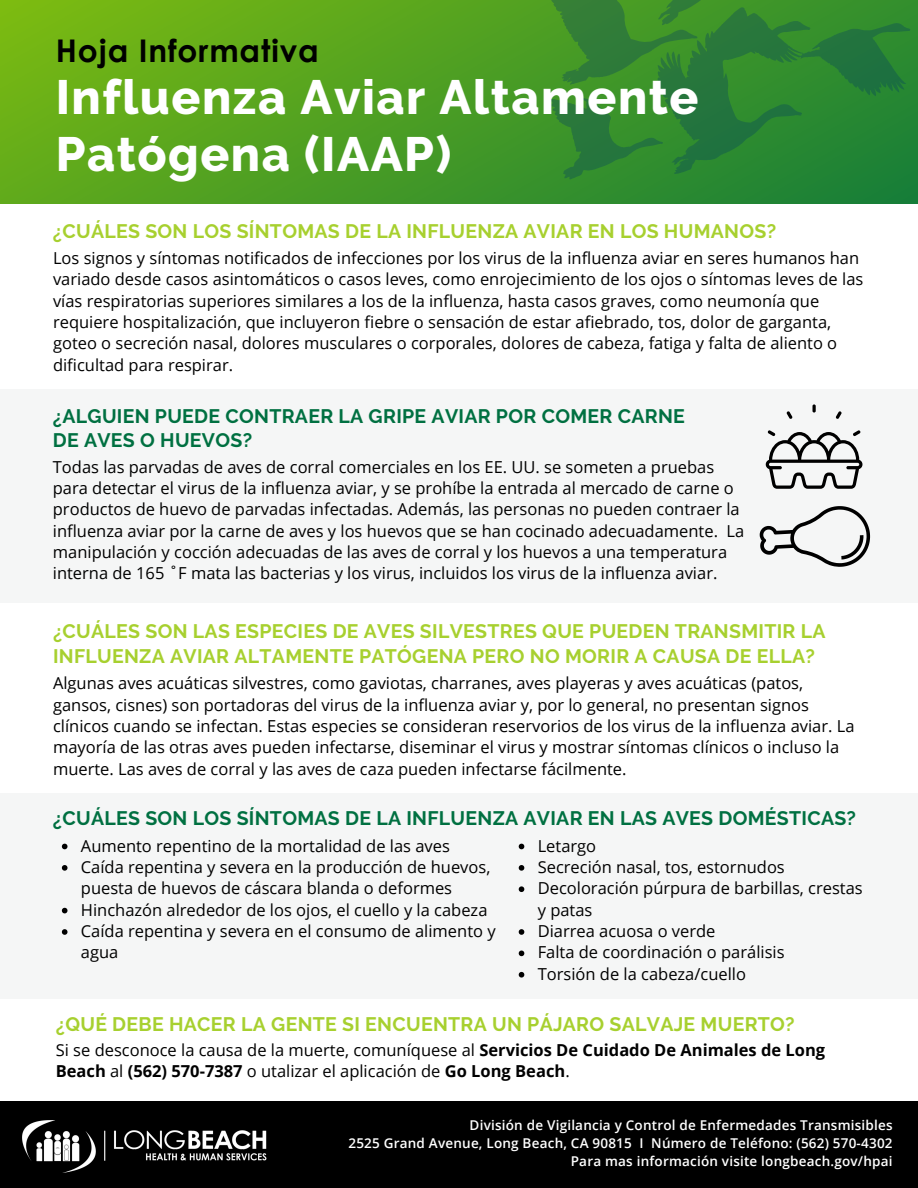
<style>
.page{position:relative;width:918px;height:1188px;background:#fff}
.page>*{position:absolute;margin:0;border:0;box-sizing:border-box;transform-origin:0 0}
.t1{font:800 48px/57.3px "Raleway";letter-spacing:.03em;color:#fff}
.t2{font:700 31.2px "Century Gothic";letter-spacing:.03em;color:#000}
.t3{font:700 19.5px/24.8px "Raleway";letter-spacing:.015em;color:#a7d02f}
.t4{font:700 19.5px/24.8px "Raleway";letter-spacing:.015em;color:#007041}
.t5{font:16.5px/21.3px "Open Sans";color:#000}
.t6{font:16.5px/21.3px "Open Sans";color:#000}
.t7{font:600 13.5px/18px "Open Sans";letter-spacing:.015em;color:#fff;text-align:right}
.s1{font-weight:700}
</style>
<div class="page">
<div style="left:0;top:793px;width:918px;height:206px;background:#eff0f1"></div>
<svg style="left:62px;top:844px;width:6px;height:5px"></svg>
<svg style="left:62px;top:865px;width:6px;height:6px"></svg>
<svg style="left:62px;top:908px;width:6px;height:5px"></svg>
<svg style="left:62px;top:929px;width:6px;height:6px"></svg>
<svg style="left:519px;top:844px;width:5px;height:5px"></svg>
<svg style="left:519px;top:865px;width:5px;height:6px"></svg>
<svg style="left:519px;top:886px;width:5px;height:6px"></svg>
<svg style="left:519px;top:929px;width:5px;height:6px"></svg>
<svg style="left:519px;top:951px;width:5px;height:5px"></svg>
<svg style="left:519px;top:972px;width:5px;height:6px"></svg>
<div style="left:0;top:389px;width:918px;height:214px;background:#eff0f1"></div>
<svg style="left:759px;top:404px;width:112px;height:163px"></svg>
<svg style="left:0;top:0;width:918px;height:203px;background:#54a31f"></svg>
<svg style="left:544px;top:0;width:366px;height:180px;background:#2e8632"></svg>
<div style="left:0;top:1101px;width:918px;height:87px;background:#000"></div>
<img style="left:23px;top:1121px;width:244px;height:51px">
<h2 class="t2" style="left:56px;top:31px;width:265px">Hoja Informativa</h2>
<h1 class="t1" style="left:56px;top:68px;width:644px">Influenza Aviar Altamente<br>Patógena (IAAP)</h1>
<p class="t3" style="left:53px;top:219px;width:725px">¿CUÁLES SON LOS SÍNTOMAS DE LA INFLUENZA AVIAR EN LOS HUMANOS?</p>
<p class="t5" style="left:53px;top:247px;width:812px">Los signos y síntomas notificados de infecciones por los virus de la influenza aviar en seres humanos han variado desde casos asintomáticos o casos leves, como enrojecimiento de los ojos o síntomas leves de las vías respiratorias superiores similares a los de la influenza, hasta casos graves, como neumonía que requiere hospitalización, que incluyeron fiebre o sensación de estar afiebrado, tos, dolor de garganta, goteo o secreción nasal, dolores musculares o corporales, dolores de cabeza, fatiga y falta de aliento o dificultad para respirar.</p>
<p class="t4" style="left:53px;top:403px;width:634px">¿ALGUIEN PUEDE CONTRAER LA GRIPE AVIAR POR COMER CARNE<br>DE AVES O HUEVOS?</p>
<p class="t5" style="left:53px;top:455px;width:693px">Todas las parvadas de aves de corral comerciales en los EE. UU. se someten a pruebas para detectar el virus de la influenza aviar, y se prohíbe la entrada al mercado de carne o productos de huevo de parvadas infectadas. Además, las personas no pueden contraer la influenza aviar por la carne de aves y los huevos que se han cocinado adecuadamente. La manipulación y cocción adecuadas de las aves de corral y los huevos a una temperatura interna de 165 ˚F mata las bacterias y los virus, incluidos los virus de la influenza aviar.</p>
<p class="t3" style="left:53px;top:619px;width:774px">¿CUÁLES SON LAS ESPECIES DE AVES SILVESTRES QUE PUEDEN TRANSMITIR LA<br>INFLUENZA AVIAR ALTAMENTE PATÓGENA PERO NO MORIR A CAUSA DE ELLA?</p>
<p class="t5" style="left:53px;top:672px;width:803px">Algunas aves acuáticas silvestres, como gaviotas, charranes, aves playeras y aves acuáticas (patos, gansos, cisnes) son portadoras del virus de la influenza aviar y, por lo general, no presentan signos clínicos cuando se infectan. Estas especies se consideran reservorios de los virus de la influenza aviar. La mayoría de las otras aves pueden infectarse, diseminar el virus y mostrar síntomas clínicos o incluso la muerte. Las aves de corral y las aves de caza pueden infectarse fácilmente.</p>
<p class="t4" style="left:53px;top:806px;width:805px">¿CUÁLES SON LOS SÍNTOMAS DE LA INFLUENZA AVIAR EN LAS AVES DOMÉSTICAS?</p>
<p class="t6" style="left:81px;top:834px;width:416px">Aumento repentino de la mortalidad de las aves Caída repentina y severa en la producción de huevos, puesta de huevos de cáscara blanda o deformes Hinchazón alrededor de los ojos, el cuello y la cabeza Caída repentina y severa en el consumo de alimento y agua</p>
<p class="t6" style="left:538px;top:834px;width:327px">Letargo<br>Secreción nasal, tos, estornudos<br>Decoloración púrpura de barbillas, crestas y patas<br>Diarrea acuosa o verde<br>Falta de coordinación o parálisis<br>Torsión de la cabeza/cuello</p>
<p class="t3" style="left:56px;top:1011px;width:741px">¿QUÉ DEBE HACER LA GENTE SI ENCUENTRA UN PÁJARO SALVAJE MUERTO?</p>
<p class="t6" style="left:56px;top:1039px;width:771px">Si se desconoce la causa de la muerte, comuníquese al <span class="s1">Servicios De Cuidado De Animales de Long<br>Beach</span> al <span class="s1">(562) 570-7387</span> o utalizar el aplicación de <span class="s1">Go Long Beach</span>.</p>
<p class="t7" style="left:348px;top:1115px;width:546px">División de Vigilancia y Control de Enfermedades Transmisibles<br>2525 Grand Avenue, Long Beach, CA 90815 I Número de Teléfono: (562) 570-4302<br>Para mas información visite longbeach.gov/hpai</p>
</div>
